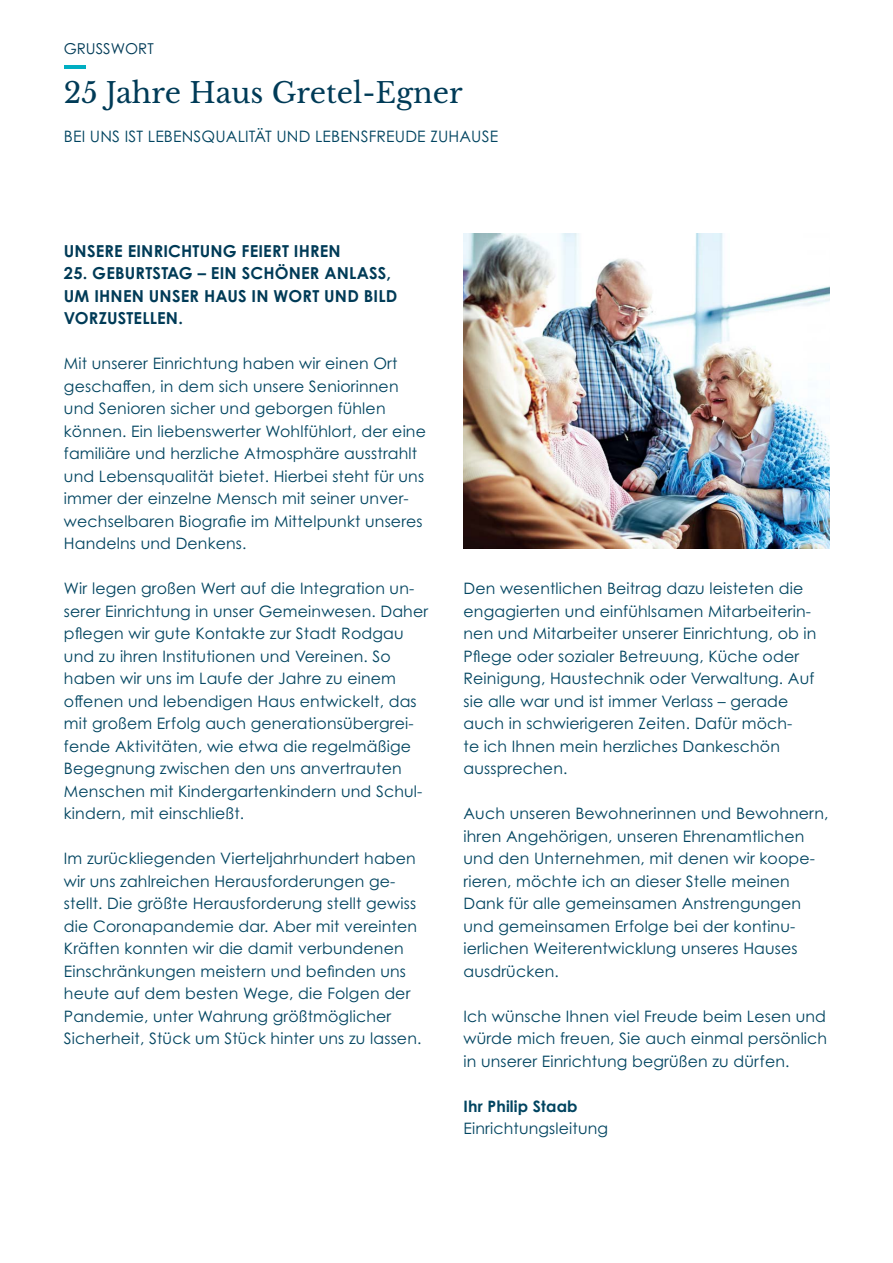
<style>
.page{position:relative;width:893px;height:1263px;background:#fff}
.page>*{position:absolute;margin:0;border:0;box-sizing:border-box;transform-origin:0 0}
.t1{font:28.5px "Libre Baskerville";color:#003b57}
.t2{font:700 16.5px/22.5px "Century Gothic Pro";letter-spacing:.01em;color:#003b57}
.t3{font:15.75px/22.5px "Century Gothic Pro";letter-spacing:.01em;color:#004460}
.t4{font:700 15.75px "Century Gothic Pro";letter-spacing:.01em;color:#004460}
.t5{font:15px "Century Gothic Pro";color:#003b57}
</style>
<div class="page">
<hr style="left:64px;top:65px;width:21px;height:4px;background:#00aec2">
<img style="left:463px;top:234px;width:366px;height:315px">
<p class="t5" style="left:64px;top:39px;width:91px">GRUSSWORT</p>
<h1 class="t1" style="left:64px;top:75px;width:400px">25 Jahre Haus Gretel-Egner</h1>
<p class="t3" style="left:64px;top:125px;width:436px">BEI UNS IST LEBENSQUALITÄT UND LEBENSFREUDE ZUHAUSE</p>
<p class="t2" style="left:64px;top:239px;width:278px">UNSERE EINRICHTUNG FEIERT IHREN</p>
<p class="t2" style="left:64px;top:261px;width:335px">25. GEBURTSTAG – EIN SCHÖNER ANLASS,<br>UM IHNEN UNSER HAUS IN WORT UND BILD<br>VORZUSTELLEN.</p>
<p class="t3" style="left:64px;top:352px;width:364px">Mit unserer Einrichtung haben wir einen Ort geschaffen, in dem sich unsere Seniorinnen und Senioren sicher und geborgen fühlen können. Ein liebenswerter Wohlfühlort, der eine familiäre und herzliche Atmosphäre ausstrahlt und Lebensqualität bietet. Hierbei steht für uns immer der einzelne Mensch mit seiner unver&shy;wechselbaren Biografie im Mittelpunkt unseres Handelns und Denkens.</p>
<p class="t3" style="left:64px;top:577px;width:366px">Wir legen großen Wert auf die Integration un&shy;serer Einrichtung in unser Gemeinwesen. Daher pflegen wir gute Kontakte zur Stadt Rodgau und zu ihren Institutionen und Vereinen. So haben wir uns im Laufe der Jahre zu einem offenen und lebendigen Haus entwickelt, das mit großem Erfolg auch generationsübergrei&shy;fende Aktivitäten, wie etwa die regelmäßige Begegnung zwischen den uns anvertrauten Menschen mit Kindergartenkindern und Schul&shy;kindern, mit einschließt.</p>
<p class="t3" style="left:64px;top:847px;width:359px">Im zurückliegenden Vierteljahrhundert haben wir uns zahlreichen Herausforderungen ge&shy;stellt. Die größte Herausforderung stellt gewiss die Coronapandemie dar. Aber mit vereinten Kräften konnten wir die damit verbundenen Einschränkungen meistern und befinden uns heute auf dem besten Wege, die Folgen der Pandemie, unter Wahrung größtmöglicher Sicherheit, Stück um Stück hinter uns zu lassen.</p>
<p class="t3" style="left:463px;top:577px;width:354px">Den wesentlichen Beitrag dazu leisteten die engagierten und einfühlsamen Mitarbeiterin&shy;nen und Mitarbeiter unserer Einrichtung, ob in Pflege oder sozialer Betreuung, Küche oder Reinigung, Haustechnik oder Verwaltung. Auf sie alle war und ist immer Verlass – gerade auch in schwierigeren Zeiten. Dafür möch-<br>te ich Ihnen mein herzliches Dankeschön aussprechen.</p>
<p class="t3" style="left:463px;top:802px;width:367px">Auch unseren Bewohnerinnen und Bewohnern, ihren Angehörigen, unseren Ehrenamtlichen und den Unternehmen, mit denen wir koope&shy;rieren, möchte ich an dieser Stelle meinen Dank für alle gemeinsamen Anstrengungen und gemeinsamen Erfolge bei der kontinu&shy;ierlichen Weiterentwicklung unseres Hauses ausdrücken.</p>
<p class="t3" style="left:463px;top:1005px;width:365px;text-align:justify">Ich wünsche Ihnen viel Freude beim Lesen und würde mich freuen, Sie auch einmal persönlich in unserer Einrichtung begrüßen zu dürfen.</p>
<p class="t4" style="left:463px;top:1096px;width:116px">Ihr Philip Staab</p>
<p class="t3" style="left:463px;top:1117px;width:146px">Einrichtungsleitung</p>
</div>
